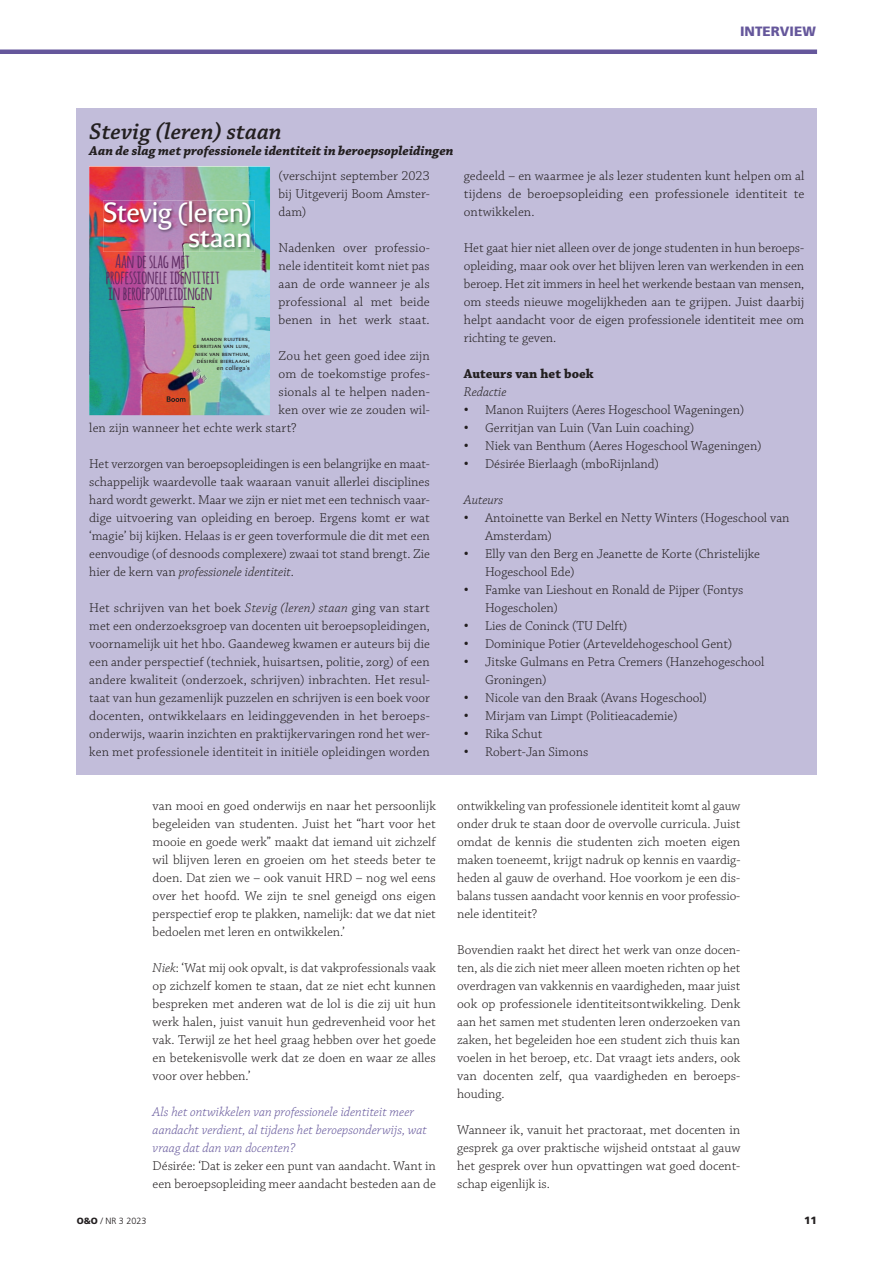
<style>
.page{position:relative;width:893px;height:1263px;background:#fff}
.page>*{position:absolute;margin:0;border:0;box-sizing:border-box;transform-origin:0 0}
.t1{font:29.85px/25.3px "Eva Pro";color:#fff;text-align:right}
.t2{font:italic 600 24px "Chaparral Pro";letter-spacing:.005em;color:#231f20}
.t3{font:700 18.75px/16px "Amatic";color:#5f2a62}
.t4{font:300 13.5px/18px "Chaparral Pro";color:#231f20;text-align:justify}
.t5{font:italic 300 13.5px/18px "Chaparral Pro";color:#65579b}
.t6{font:italic 700 13.5px "Chaparral Pro";color:#231f20}
.t7{font:700 13.5px "Chaparral Pro";color:#231f20}
.t8{font:italic 300 13.5px "Chaparral Pro";color:#231f20}
.t9{font:900 13.5px "Frutiger LT Std";color:#65579b}
.t10{font:900 10.5px "Frutiger LT Std";color:#231f20}
.t11{font:300 9px "Frutiger LT Std";color:#231f20}
.t12{font:6.6px/7.4px "Eva Pro";letter-spacing:.03em;color:#231f20;text-align:right}
.s1{font-style:italic}
.s2{font-size:18px}
.s3{font-weight:900}
</style>
<div class="page">
<div style="left:0;top:49px;width:817px;height:5px;background:#65579b"></div>
<div style="left:77px;top:108px;width:740px;height:666px;background:#c2bdda"></div>
<img style="left:89px;top:167px;width:181px;height:248px">
<svg style="left:167px;top:396px;width:18px;height:6px"></svg>
<svg style="left:120px;top:306px;width:78px;height:6px"></svg>
<img style="left:103px;top:200px;width:152px;height:52px">
<p class="t9" style="left:740px;top:23px;width:77px">INTERVIEW</p>
<h2 class="t2" style="left:89px;top:117px;width:194px">Stevig (leren) staan</h2>
<p class="t6" style="left:89px;top:143px;width:366px">Aan de slag met professionele identiteit in beroepsopleidingen</p>
<p class="t4" style="left:279px;top:167px;width:153px">(verschijnt september 2023 bij Uitgeverij Boom Amster&shy;dam)</p>
<p class="t4" style="left:279px;top:239px;width:153px">Nadenken over professio&shy;nele identiteit komt niet pas aan de orde wanneer je als professional al met beide benen in het werk staat.</p>
<p class="t4" style="left:279px;top:347px;width:153px">Zou het geen goed idee zijn</p>
<p class="t4" style="left:279px;top:365px;width:153px">om de toekomstige profes-</p>
<p class="t4" style="left:279px;top:383px;width:153px">sionals al te helpen naden-</p>
<p class="t4" style="left:279px;top:401px;width:153px">ken over wie ze zouden wil-</p>
<p class="t4" style="left:89px;top:419px;width:209px">len zijn wanneer het echte werk start?</p>
<p class="t4" style="left:89px;top:455px;width:342px">Het verzorgen van beroepsopleidingen is een belangrijke en maat&shy;schappelijk waardevolle taak waaraan vanuit allerlei disciplines hard wordt gewerkt. Maar we zijn er niet met een technisch vaar&shy;dige uitvoering van opleiding en beroep. Ergens komt er wat ‘magie’ bij kijken. Helaas is er geen toverformule die dit met een eenvoudige (of desnoods complexere) zwaai tot stand brengt. Zie hier de kern van <span class="s1">professionele identiteit</span>.</p>
<p class="t4" style="left:89px;top:599px;width:342px">Het schrijven van het boek <span class="s1">Stevig (leren) staan</span> ging van start met een onderzoeksgroep van docenten uit beroepsopleidingen, voornamelijk uit het hbo. Gaandeweg kwamen er auteurs bij die een ander perspectief (techniek, huisartsen, politie, zorg) of een andere kwaliteit (onderzoek, schrijven) inbrachten. Het resul&shy;taat van hun gezamenlijk puzzelen en schrijven is een boek voor docenten, ontwikkelaars en leidinggevenden in het beroeps&shy;onderwijs, waarin inzichten en praktijkervaringen rond het wer&shy;ken met professionele identiteit in initiële opleidingen worden</p>
<h1 class="t1" style="left:103px;top:199px;width:150px">Stevig (leren) staan</h1>
<h3 class="t3" style="left:106px;top:252px;width:115px;text-indent:9px">Aan de slag met professionele identiteit in beroepsopleidingen</h3>
<p class="t12" style="left:193px;top:335px;width:58px">manon ruijters, gerritjan van luin, niek van benthum, désirée bierlaagh en collega’s</p>
<p class="t4" style="left:464px;top:167px;width:342px">gedeeld – en waarmee je als lezer studenten kunt helpen om al tijdens de beroepsopleiding een professionele identiteit te ontwikkelen.</p>
<p class="t4" style="left:464px;top:239px;width:342px">Het gaat hier niet alleen over de jonge studenten in hun beroeps&shy;opleiding, maar ook over het blijven leren van werkenden in een beroep. Het zit immers in heel het werkende bestaan van mensen, om steeds nieuwe mogelijkheden aan te grijpen. Juist daarbij helpt aandacht voor de eigen professionele identiteit mee om richting te geven.</p>
<p class="t7" style="left:464px;top:366px;width:131px">Auteurs van het boek</p>
<p class="t8" style="left:464px;top:385px;width:44px">Redactie</p>
<p class="t4" style="left:464px;top:401px;width:282px"><span class="s2">•</span> Manon Ruijters (Aeres Hogeschool Wageningen)</p>
<p class="t4" style="left:464px;top:419px;width:232px"><span class="s2">•</span> Gerritjan van Luin (Van Luin coaching)</p>
<p class="t4" style="left:464px;top:437px;width:299px"><span class="s2">•</span> Niek van Benthum (Aeres Hogeschool Wageningen)</p>
<p class="t4" style="left:464px;top:455px;width:197px"><span class="s2">•</span> Désirée Bierlaagh (mboRijnland)</p>
<p class="t8" style="left:464px;top:493px;width:41px">Auteurs</p>
<p class="t4" style="left:485px;top:509px;width:306px;text-indent:-21px"><span class="s2">•</span> Antoinette van Berkel en Netty Winters (Hogeschool van<br>Amsterdam)</p>
<p class="t4" style="left:485px;top:545px;width:277px;text-indent:-21px"><span class="s2">•</span> Elly van den Berg en Jeanette de Korte (Christelijke<br>Hogeschool Ede)</p>
<p class="t4" style="left:485px;top:581px;width:260px;text-indent:-21px"><span class="s2">•</span> Famke van Lieshout en Ronald de Pijper (Fontys<br>Hogescholen)</p>
<p class="t4" style="left:464px;top:617px;width:165px"><span class="s2">•</span> Lies de Coninck (TU Delft)</p>
<p class="t4" style="left:464px;top:635px;width:270px"><span class="s2">•</span> Dominique Potier (Arteveldehogeschool Gent)</p>
<p class="t4" style="left:485px;top:653px;width:281px;text-indent:-21px"><span class="s2">•</span> Jitske Gulmans en Petra Cremers (Hanzehogeschool<br>Groningen)</p>
<p class="t4" style="left:464px;top:689px;width:244px"><span class="s2">•</span> Nicole van den Braak (Avans Hogeschool)</p>
<p class="t4" style="left:464px;top:707px;width:215px"><span class="s2">•</span> Mirjam van Limpt (Politieacademie)</p>
<p class="t4" style="left:464px;top:725px;width:80px"><span class="s2">•</span> Rika Schut</p>
<p class="t4" style="left:464px;top:743px;width:126px"><span class="s2">•</span> Robert-Jan Simons</p>
<p class="t4" style="left:153px;top:797px;width:285px">van mooi en goed onderwijs en naar het persoonlijk begeleiden van studenten. Juist het “hart voor het mooie en goede werk” maakt dat iemand uit zichzelf wil blijven leren en groeien om het steeds beter te doen. Dat zien we – ook vanuit HRD – nog wel eens over het hoofd. We zijn te snel geneigd ons eigen perspectief erop te plakken, namelijk: dat we dat niet bedoelen met leren en ontwikkelen.’</p>
<p class="t4" style="left:153px;top:959px;width:285px"><span class="s1">Niek</span>: ‘Wat mij ook opvalt, is dat vakprofessionals vaak op zichzelf komen te staan, dat ze niet echt kunnen bespreken met anderen wat de lol is die zij uit hun werk halen, juist vanuit hun gedrevenheid voor het vak. Terwijl ze het heel graag hebben over het goede en betekenisvolle werk dat ze doen en waar ze alles voor over hebben.’</p>
<p class="t5" style="left:153px;top:1104px;width:276px">Als het ontwikkelen van professionele identiteit meer aandacht verdient, al tijdens het beroepsonderwijs, wat vraag dat dan van docenten?</p>
<p class="t4" style="left:153px;top:1157px;width:285px">Désirée: ‘Dat is zeker een punt van aandacht. Want in een beroepsopleiding meer aandacht besteden aan de</p>
<p class="t4" style="left:457px;top:797px;width:285px">ontwikkeling van professionele identiteit komt al gauw onder druk te staan door de overvolle curricula. Juist omdat de kennis die studenten zich moeten eigen maken toeneemt, krijgt nadruk op kennis en vaardig&shy;heden al gauw de overhand. Hoe voorkom je een dis&shy;balans tussen aandacht voor kennis en voor professio&shy;nele identiteit?</p>
<p class="t4" style="left:457px;top:941px;width:285px">Bovendien raakt het direct het werk van onze docen&shy;ten, als die zich niet meer alleen moeten richten op het overdragen van vakkennis en vaardigheden, maar juist ook op professionele identiteitsontwikkeling. Denk aan het samen met studenten leren onderzoeken van zaken, het begeleiden hoe een student zich thuis kan voelen in het beroep, etc. Dat vraagt iets anders, ook van docenten zelf, qua vaardigheden en beroeps&shy;houding.</p>
<p class="t4" style="left:457px;top:1121px;width:285px">Wanneer ik, vanuit het practoraat, met docenten in gesprek ga over praktische wijsheid ontstaat al gauw het gesprek over hun opvattingen wat goed docent&shy;schap eigenlijk is.</p>
<p class="t11" style="left:77px;top:1216px;width:71px"><span class="s3">O&amp;O</span> / NR 3 2023</p>
<p class="t10" style="left:804px;top:1214px;width:14px">11</p>
</div>
